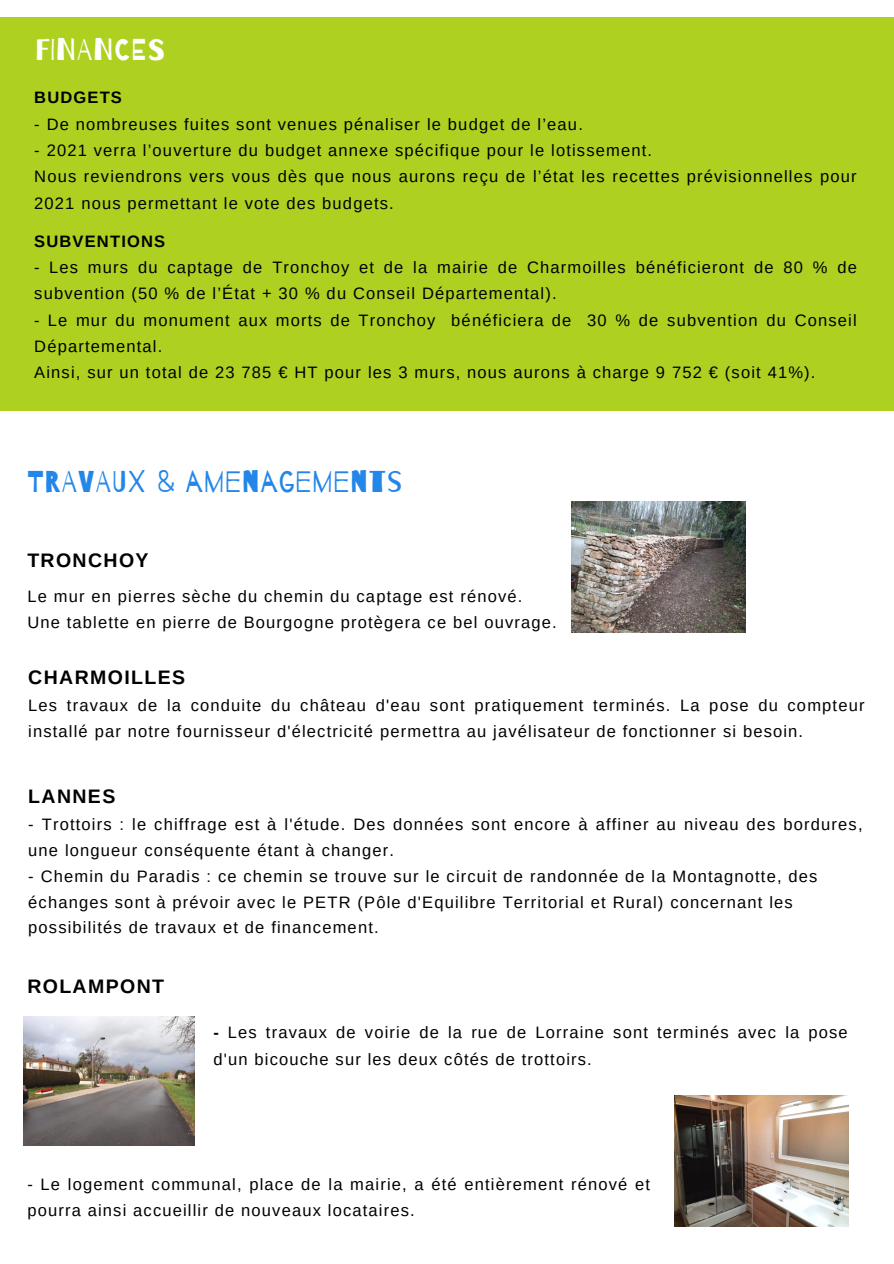
<style>
.page{position:relative;width:894px;height:1264px;background:#fff}
.page>*{position:absolute;margin:0;border:0;box-sizing:border-box;transform-origin:0 0}
.t1{font:30px "Barrio";letter-spacing:.03em;color:#2386e8}
.t2{font:30px "Barrio";letter-spacing:.03em;color:#fff}
.t3{font:700 19.5px "Arimo";letter-spacing:.07em;color:#000}
.t4{font:16.5px/26px "Arimo";letter-spacing:.07em;color:#000}
.t5{font:700 16.5px "Arimo";letter-spacing:.07em;color:#000}
.s1{font-weight:700}
</style>
<div class="page">
<div style="left:0;top:17px;width:893px;height:393px;background:#aed121"></div>
<img style="left:571px;top:502px;width:174px;height:130px">
<img style="left:674px;top:1095px;width:174px;height:131px">
<img style="left:23px;top:1016px;width:171px;height:129px">
<p class="t2" style="left:35px;top:33px;width:131px">FINANCES</p>
<p class="t5" style="left:34px;top:88px;width:89px">BUDGETS</p>
<p class="t4" style="left:34px;top:111px;width:550px">- De nombreuses fuites sont venues pénaliser le budget de l’eau.</p>
<p class="t4" style="left:34px;top:137px;width:619px">- 2021 verra l’ouverture du budget annexe spécifique pour le lotissement.</p>
<p class="t4" style="left:34px;top:163px;width:823px">Nous reviendrons vers vous dès que nous aurons reçu de l’état les recettes prévisionnelles pour<br>2021 nous permettant le vote des budgets.</p>
<p class="t5" style="left:34px;top:232px;width:132px">SUBVENTIONS</p>
<p class="t4" style="left:34px;top:254px;width:823px">- Les murs du captage de Tronchoy et de la mairie de Charmoilles bénéficieront de 80 % de subvention (50 % de l’État + 30 % du Conseil Départemental).</p>
<p class="t4" style="left:34px;top:307px;width:823px">- Le mur du monument aux morts de Tronchoy bénéficiera de 30 % de subvention du Conseil<br>Départemental.</p>
<p class="t4" style="left:34px;top:359px;width:782px">Ainsi, sur un total de 23 785 € HT pour les 3 murs, nous aurons à charge 9 752 € (soit 41%).</p>
<p class="t1" style="left:27px;top:466px;width:376px">TRAVAUX &amp; AMENAGEMENTS</p>
<p class="t3" style="left:27px;top:549px;width:123px">TRONCHOY</p>
<p class="t4" style="left:27px;top:583px;width:496px">Le mur en pierres sèche du chemin du captage est rénové.</p>
<p class="t4" style="left:27px;top:609px;width:530px">Une tablette en pierre de Bourgogne protègera ce bel ouvrage.</p>
<p class="t3" style="left:28px;top:666px;width:158px">CHARMOILLES</p>
<p class="t4" style="left:28px;top:692px;width:837px">Les travaux de la conduite du château d'eau sont pratiquement terminés. La pose du compteur installé par notre fournisseur d'électricité permettra au javélisateur de fonctionner si besoin.</p>
<p class="t3" style="left:28px;top:785px;width:89px">LANNES</p>
<p class="t4" style="left:28px;top:811px;width:835px">- Trottoirs : le chiffrage est à l'étude. Des données sont encore à affiner au niveau des bordures, une longueur conséquente étant à changer.</p>
<p class="t4" style="left:28px;top:862px;width:790px">- Chemin du Paradis : ce chemin se trouve sur le circuit de randonnée de la Montagnotte, des échanges sont à prévoir avec le PETR (Pôle d'Equilibre Territorial et Rural) concernant les possibilités de travaux et de financement.</p>
<p class="t3" style="left:27px;top:975px;width:138px">ROLAMPONT</p>
<p class="t4" style="left:213px;top:1019px;width:635px"><span class="s1">-</span> Les travaux de voirie de la rue de Lorraine sont terminés avec la pose d'un bicouche sur les deux côtés de trottoirs.</p>
<p class="t4" style="left:27px;top:1171px;width:624px">- Le logement communal, place de la mairie, a été entièrement rénové et pourra ainsi accueillir de nouveaux locataires.</p>
</div>
